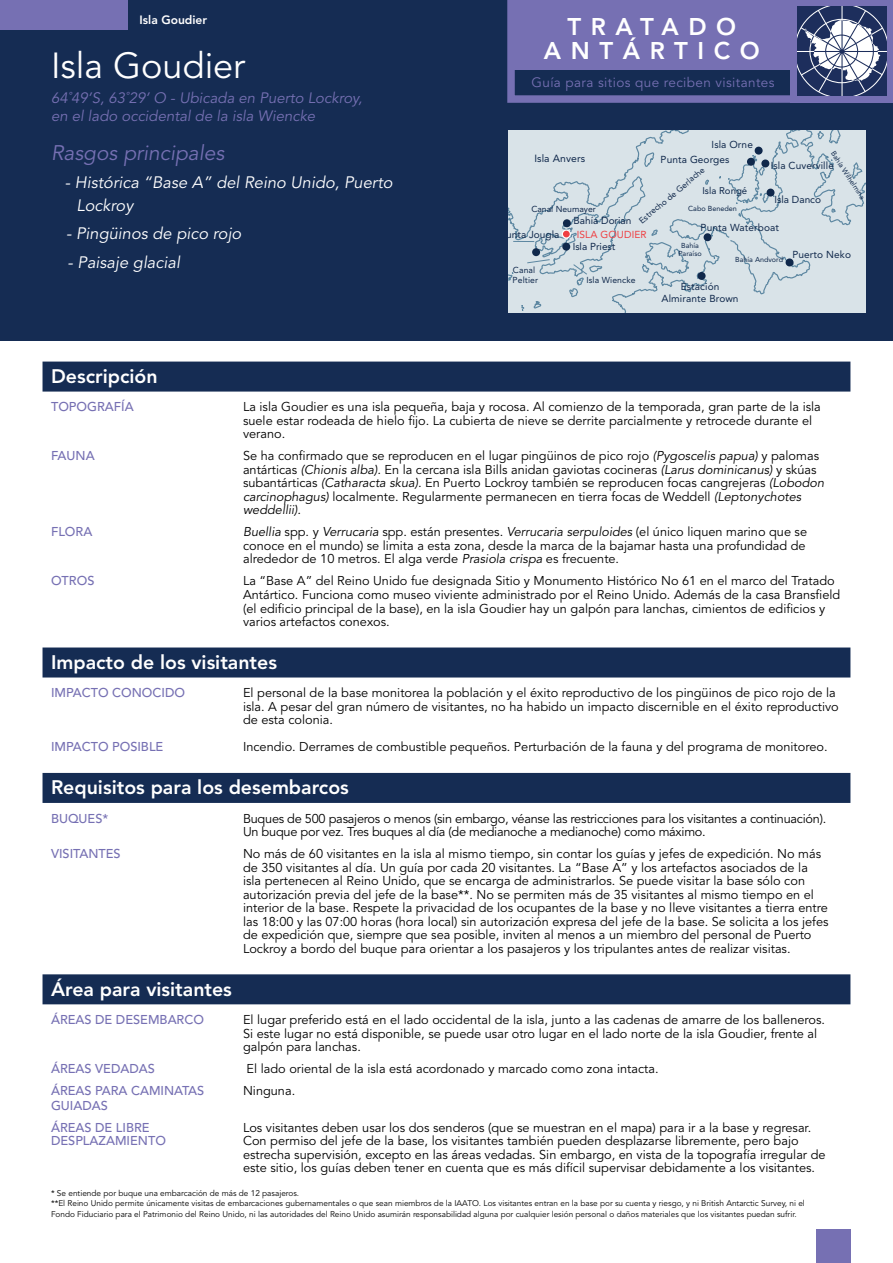
<style>
.page{position:relative;width:893px;height:1263px;background:#fff}
.page>*{position:absolute;margin:0;border:0;box-sizing:border-box;transform-origin:0 0}
.t1{font:36px "Avenir";color:#fff}
.t2{font:800 24px/24px "Avenir";letter-spacing:.4em;color:#fff;text-align:center}
.t3{font:italic 21px "Avenir";color:#7670b3}
.t4{font:800 19.5px "Avenir";color:#fff}
.t5{font:italic 16.5px/22.5px "Avenir";color:#fff}
.t6{font:italic 15px/18px "Avenir";color:#7670b3}
.t7{font:13.5px "Avenir";letter-spacing:.03em;color:#7670b3}
.t8{font:12.75px/13.5px "Avenir";color:#000}
.t9{font:12.75px/13.5px "Avenir";letter-spacing:-.02em;color:#000}
.t10{font:500 12.75px/22px "Avenir";color:#7670b3}
.t11{font:800 12px "Avenir";color:#fff}
.t12{font:10.35px "Avenir";letter-spacing:.01em;color:#10284b}
.t13{font:10.05px/12.1px "Avenir";letter-spacing:.01em;color:#10284b;text-align:center}
.t14{font:10.05px "Avenir";letter-spacing:.01em;color:#ef3f42}
.t15{font:9.6px "Avenir";color:#10284b}
.t16{font:8.7px/10.4px "Avenir";letter-spacing:.01em;color:#10284b}
.t17{font:8.4px "Avenir";color:#10284b}
.t18{font:8.25px/10.5px "Avenir";color:#000}
.t19{font:7.2px/8.7px "Avenir";color:#10284b;text-align:center}
.s1{font-style:italic}
</style>
<div class="page">
<div style="left:0;top:0;width:893px;height:340px;background:#152c53"></div>
<div style="left:0;top:0;width:128px;height:30px;background:#7670b3"></div>
<div style="left:509px;top:130px;width:356px;height:183px;background:#d9e3e8"></div>
<svg style="left:509px;top:278px;width:284px;height:35px"></svg>
<svg style="left:513px;top:130px;width:352px;height:145px"></svg>
<div style="left:562px;top:230px;width:8px;height:8px;background:#ef3f42;border-radius:50%"></div>
<div style="left:562px;top:229px;width:9px;height:10px;border:1px solid #fff;border-radius:50%"></div>
<div style="left:816px;top:1229px;width:34px;height:34px;background:#7670b3"></div>
<div style="left:43px;top:362px;width:807px;height:30px;background:#152c53"></div>
<div style="left:43px;top:647px;width:807px;height:30px;background:#152c53"></div>
<div style="left:43px;top:773px;width:807px;height:30px;background:#152c53"></div>
<div style="left:43px;top:974px;width:807px;height:30px;background:#152c53"></div>
<svg style="left:507px;top:0;width:386px;height:103px"></svg>
<p class="t11" style="left:140px;top:12px;width:69px">Isla Goudier</p>
<h1 class="t1" style="left:51px;top:45px;width:196px">Isla Goudier</h1>
<p class="t6" style="left:51px;top:89px;width:313px">64˚49’S, 63˚29’ O - Ubicada en Puerto Lockroy, en el lado occidental de la isla Wiencke</p>
<h3 class="t3" style="left:51px;top:140px;width:175px">Rasgos principales</h3>
<p class="t5" style="left:77px;top:172px;width:318px;text-indent:-12px">- Histórica “Base A” del Reino Unido, Puerto<br>Lockroy</p>
<p class="t5" style="left:66px;top:223px;width:177px">- Pingüinos de pico rojo</p>
<p class="t5" style="left:68px;top:251px;width:114px">- Paisaje glacial</p>
<h2 class="t2" style="left:544px;top:15px;width:217px">TRATADO<br>ANTÁRTICO</h2>
<p class="t7" style="left:531px;top:74px;width:245px">Guía para sitios que reciben visitantes</p>
<p class="t13" style="left:712px;top:139px;width:43px">Isla Orne</p>
<p class="t19" style="left:836px;top:150px;width:57px;rotate:56deg">Bahía Wilhelmina</p>
<p class="t12" style="left:534px;top:153px;width:52px">Isla Anvers</p>
<p class="t13" style="left:661px;top:153px;width:70px">Punta Georges</p>
<p class="t13" style="left:771px;top:159px;width:65px">Isla Cuverville</p>
<p class="t17" style="left:637px;top:218px;width:84px;rotate:-40deg">Estrecho de Gerlache</p>
<p class="t15" style="left:702px;top:185px;width:46px">Isla Rongé</p>
<p class="t19" style="left:688px;top:204px;width:50px">Cabo Beneden</p>
<p class="t13" style="left:775px;top:194px;width:48px">Isla Danco</p>
<p class="t16" style="left:531px;top:204px;width:66px">Canal Neumayer</p>
<p class="t13" style="left:573px;top:215px;width:59px">Bahía Dorian</p>
<p class="t13" style="left:701px;top:221px;width:80px">Punta Waterboat</p>
<p class="t14" style="left:577px;top:228px;width:71px">ISLA GOUDIER</p>
<p class="t13" style="left:500px;top:229px;width:61px">Punta Jougla</p>
<p class="t19" style="left:678px;top:241px;width:25px">Bahía<br>Paraíso</p>
<p class="t13" style="left:573px;top:241px;width:44px">Isla Priest</p>
<p class="t13" style="left:792px;top:249px;width:60px">Puerto Neko</p>
<p class="t19" style="left:735px;top:255px;width:49px">Bahía Andvord</p>
<p class="t16" style="left:513px;top:265px;width:27px">Canal<br>Peltier</p>
<p class="t16" style="left:586px;top:275px;width:51px">Isla Wiencke</p>
<p class="t13" style="left:661px;top:281px;width:79px">Estación<br>Almirante Brown</p>
<h3 class="t4" style="left:51px;top:365px;width:108px">Descripción</h3>
<p class="t10" style="left:51px;top:396px;width:84px">TOPOGRAFÍA</p>
<p class="t8" style="left:243px;top:401px;width:579px">La isla Goudier es una isla pequeña, baja y rocosa. Al comienzo de la temporada, gran parte de la isla suele estar rodeada de hielo fijo. La cubierta de nieve se derrite parcialmente y retrocede durante el verano.</p>
<p class="t10" style="left:51px;top:445px;width:45px">FAUNA</p>
<p class="t8" style="left:243px;top:450px;width:583px">Se ha confirmado que se reproducen en el lugar pingüinos de pico rojo <span class="s1">(Pygoscelis papua)</span> y palomas antárticas <span class="s1">(Chionis alba).</span> En la cercana isla Bills anidan gaviotas cocineras <span class="s1">(Larus dominicanus)</span> y skúas subantárticas <span class="s1">(Catharacta skua).</span> En Puerto Lockroy también se reproducen focas cangrejeras <span class="s1">(Lobodon carcinophagus)</span> localmente. Regularmente permanecen en tierra focas de Weddell <span class="s1">(Leptonychotes weddellii).</span></p>
<p class="t10" style="left:51px;top:521px;width:43px">FLORA</p>
<p class="t8" style="left:243px;top:526px;width:566px;text-align:justify"><span class="s1">Buellia</span> spp. y <span class="s1">Verrucaria</span> spp. están presentes. <span class="s1">Verrucaria serpuloides</span> (el único liquen marino que se conoce en el mundo) se limita a esta zona, desde la marca de la bajamar hasta una profundidad de alrededor de 10 metros. El alga verde <span class="s1">Prasiola crispa</span> es frecuente.</p>
<p class="t10" style="left:51px;top:570px;width:20px">OTRO</p>
<p class="t10" style="left:87px;top:570px;width:9px">S</p>
<p class="t8" style="left:243px;top:575px;width:599px">La “Base A” del Reino Unido fue designada Sitio y Monumento Histórico No 61 en el marco del Tratado Antártico. Funciona como museo viviente administrado por el Reino Unido. Además de la casa Bransfield (el edificio principal de la base), en la isla Goudier hay un galpón para lanchas, cimientos de edificios y varios artefactos conexos.</p>
<h3 class="t4" style="left:51px;top:651px;width:228px">Impacto de los visitantes</h3>
<p class="t10" style="left:51px;top:682px;width:136px">IMPACTO CON OCIDO</p>
<p class="t8" style="left:243px;top:687px;width:597px">El personal de la base monitorea la población y el éxito reproductivo de los pingüinos de pico rojo de la isla. A pesar del gran número de visitantes, no ha habido un impacto discernible en el éxito reproductivo de esta colonia.</p>
<p class="t10" style="left:51px;top:736px;width:114px">IMPACTO POSIBLE</p>
<p class="t8" style="left:243px;top:741px;width:586px">Incendio. Derrames de combustible pequeños. Perturbación de la fauna y del programa de monitoreo.</p>
<h3 class="t4" style="left:51px;top:776px;width:299px">Requisitos para los desembarcos</h3>
<p class="t10" style="left:51px;top:808px;width:59px">BUQUES*</p>
<p class="t9" style="left:243px;top:812px;width:585px">Buques de 500 pasajeros o menos (sin embargo, véanse las restricciones para los visitantes a continuación).<br>Un buque por vez. Tres buques al día (de medianoche a medianoche) como máximo.</p>
<p class="t10" style="left:51px;top:843px;width:70px">VISITANTES</p>
<p class="t8" style="left:243px;top:847px;width:587px">No más de 60 visitantes en la isla al mismo tiempo, sin contar los guías y jefes de expedición. No más de 350 visitantes al día. Un guía por cada 20 visitantes. La “Base A” y los artefactos asociados de la isla pertenecen al Reino Unido, que se encarga de administrarlos. Se puede visitar la base sólo con autorización previa del jefe de la base**. No se permiten más de 35 visitantes al mismo tiempo en el interior de la base. Respete la privacidad de los ocupantes de la base y no lleve visitantes a tierra entre las 18:00 y las 07:00 horas (hora local) sin autorización expresa del jefe de la base. Se solicita a los jefes de expedición que, siempre que sea posible, inviten al menos a un miembro del personal de Puerto Lockroy a bordo del buque para orientar a los pasajeros y los tripulantes antes de realizar visitas.</p>
<h3 class="t4" style="left:51px;top:977px;width:182px">Área para visitantes</h3>
<p class="t10" style="left:51px;top:1009px;width:154px">ÁREAS DE DESEMBARCO</p>
<p class="t8" style="left:243px;top:1013px;width:584px">El lugar preferido está en el lado occidental de la isla, junto a las cadenas de amarre de los balleneros.<br>Si este lugar no está disponible, se puede usar otro lugar en el lado norte de la isla Goudier, frente al galpón para lanchas.</p>
<p class="t10" style="left:51px;top:1058px;width:104px">ÁREAS VEDADAS</p>
<p class="t8" style="left:247px;top:1062px;width:414px">El lado oriental de la isla está acordonado y marcado como zona intacta.</p>
<p class="t10" style="left:51px;top:1080px;width:154px">ÁREAS PARA CAMINATAS</p>
<p class="t8" style="left:243px;top:1084px;width:54px">Ninguna.</p>
<p class="t10" style="left:51px;top:1095px;width:57px">GU IADAS<br>ÁREASDELIBRE</p>
<p class="t8" style="left:243px;top:1121px;width:584px">Los visitantes deben usar los dos senderos (que se muestran en el mapa) para ir a la base y regresar.<br>Con permiso del jefe de la base, los visitantes también pueden desplazarse libremente, pero bajo estrecha supervisión, excepto en las áreas vedadas. Sin embargo, en vista de la topografía irregular de este sitio, los guías deben tener en cuenta que es más difícil supervisar debidamente a los visitantes.</p>
<p class="t18" style="left:51px;top:1188px;width:755px">* Se entiende por buque una embarcación de más de 12 pasajeros.<br>**El Reino Unido permite únicamente visitas de embarcaciones gubernamentales o que sean miembros de la IAATO. Los visitantes entran en la base por su cuenta y riesgo, y ni British Antarctic Survey, ni el<br>Fondo Fiduciario para el Patrimonio del Reino Unido, ni las autoridades del Reino Unido asumirán responsabilidad alguna por cualquier lesión personal o daños materiales que los visitantes puedan sufrir.</p>
<p class="t10" style="left:51px;top:1130px;width:64px">DESPLAZAMIE</p>
<p class="t10" style="left:138px;top:1130px;width:20px">NTO</p>
</div>
